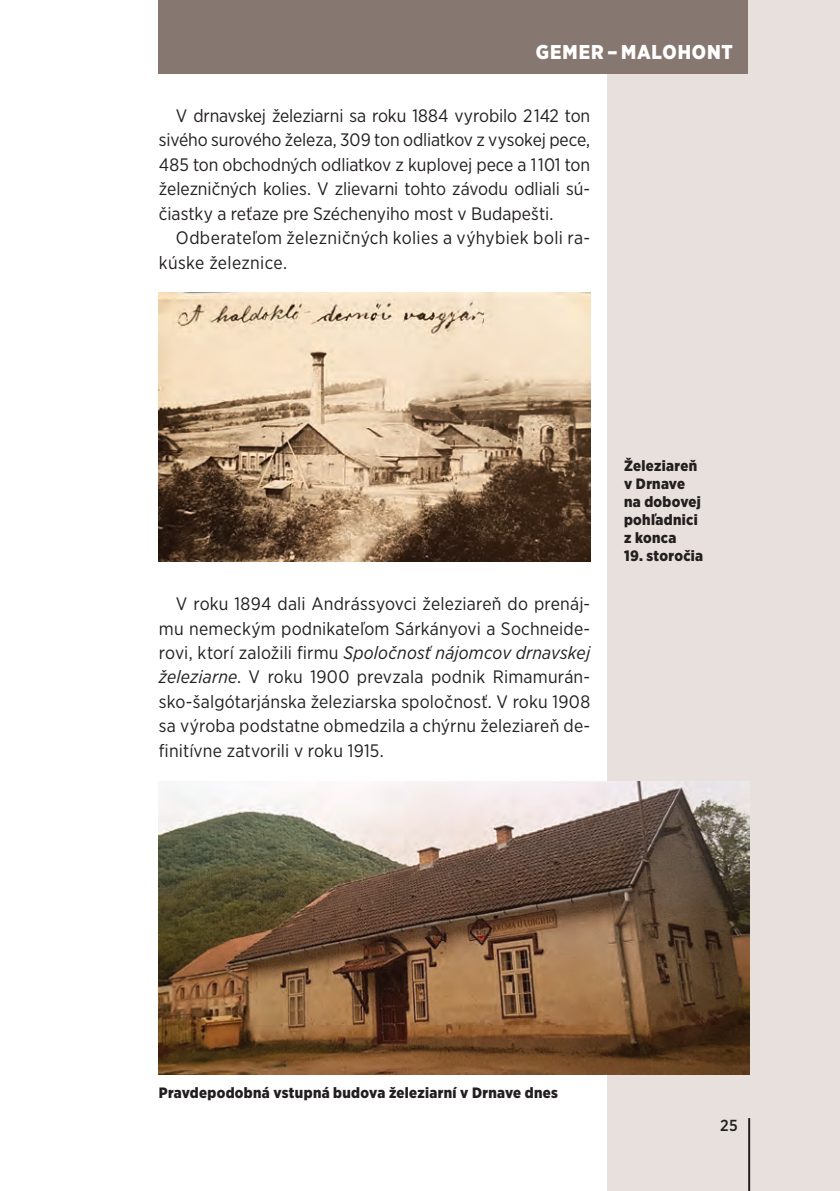
<style>
.page{position:relative;width:840px;height:1191px;background:#fff}
.page>*{position:absolute;margin:0;border:0;box-sizing:border-box;transform-origin:0 0}
.t1{font:900 20px "Gotham Narrow";letter-spacing:.045em;color:#fff}
.text{font:18px/24.4px "Gotham Narrow";letter-spacing:.005em;color:#231f20;text-align:justify}
.t2{font:500 16px "Gotham Narrow";color:#231f20}
.obrazky{font:900 15px/18px "Gotham Narrow";letter-spacing:.02em;color:#231f20}
.s1{font-style:italic}
</style>
<div class="page">
<div style="left:607px;top:0;width:232px;height:1191px;background:#e8e0dd"></div>
<div style="left:159px;top:0;width:588px;height:73px;background:#867770"></div>
<hr style="left:747px;top:1118px;width:2px;height:73px;background:#231f20">
<img style="left:159px;top:781px;width:589px;height:293px">
<img style="left:159px;top:293px;width:431px;height:268px">
<p class="t1" style="left:535px;top:38px;width:198px">GEMER – MALOHONT</p>
<p class="text" style="left:159px;top:103px;width:432px;text-indent:17px">V drnavskej železiarni sa roku 1884 vyrobilo 2 142 ton sivého surového železa, 309 ton odliatkov z vysokej pece, 485 ton obchodných odliatkov z kuplovej pece a 1 101 ton železničných kolies. V zlievarni tohto závodu odliali sú&shy;čiastky a reťaze pre Széchenyiho most v Budapešti.</p>
<p class="text" style="left:159px;top:225px;width:432px;text-indent:17px">Odberateľom železničných kolies a výhybiek boli ra&shy;kúske železnice.</p>
<p class="text" style="left:159px;top:591px;width:432px;text-indent:17px">V roku 1894 dali Andrássyovci železiareň do prenáj&shy;mu nemeckým podnikateľom Sárkányovi a Sochneide&shy;rovi, ktorí založili firmu <span class="s1">Spoločnosť nájomcov drnavskej železiarne</span>. V roku 1900 prevzala podnik Rimamurán&shy;sko-šalgótarjánska železiarska spoločnosť. V roku 1908 sa výroba podstatne obmedzila a chýrnu železiareň de&shy;finitívne zatvorili v roku 1915.</p>
<p class="obrazky" style="left:623px;top:457px;width:78px">Železiareň v Drnave na dobovej pohľadnici z konca</p>
<p class="obrazky" style="left:623px;top:547px;width:81px">19. storočia</p>
<p class="obrazky" style="left:159px;top:1084px;width:400px">Pravdepodobná vstupná budova železiarní v Drnave dnes</p>
<p class="t2" style="left:719px;top:1115px;width:19px">25</p>
</div>
